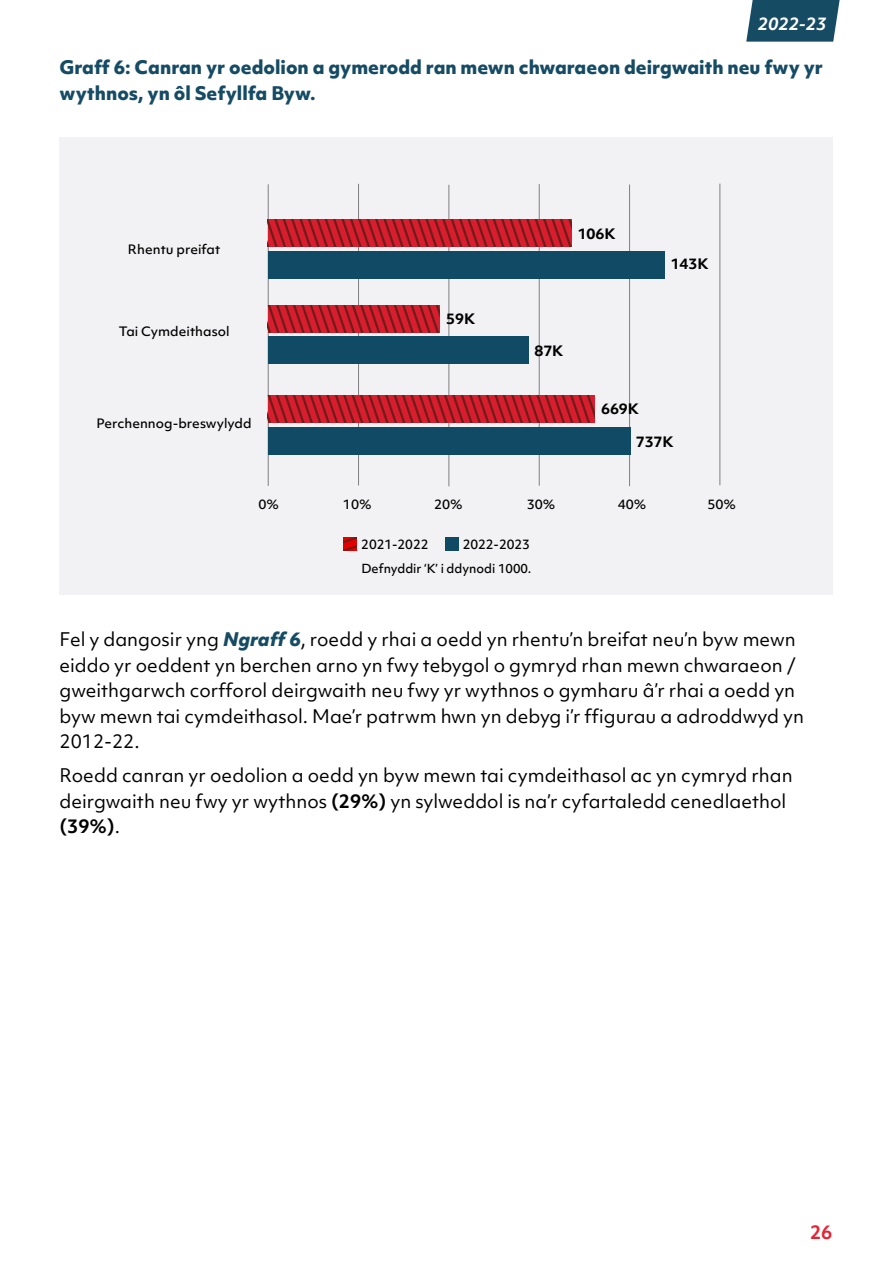
<style>
.page{position:relative;width:893px;height:1263px;background:#fff}
.page>*{position:absolute;margin:0;border:0;box-sizing:border-box;transform-origin:0 0}
.BODY_COPY{font:18px/25.5px "Objektiv Mk 1";color:#000}
.Body_Bold{font:800 18px/25.5px "Objektiv Mk 1";color:#164b64}
.t1{font:700 18px "Objektiv Mk 1";color:#e32434}
.t2{font:italic 700 16.5px "Objektiv Mk 1";color:#fff}
.t3{font:700 13.8px "Objektiv Mk 1";color:#000;scale:1.04 1}
.t4{font:500 12.45px "Objektiv Mk 1";color:#000;scale:1.04 1}
.t5{font:500 12.45px "Objektiv Mk 1";color:#000}
.t6{font:500 12px "Objektiv Mk 1";color:#000}
.s1{font-weight:800;font-style:italic;color:#164b64}
.s2{font-weight:700}
</style>
<div class="page">
<div style="left:60px;top:137px;width:773px;height:457px;background:#f2f2f4"></div>
<hr style="left:449px;top:185px;width:1px;height:301px;background:#807e80">
<hr style="left:539px;top:184px;width:1px;height:302px;background:#807e80">
<hr style="left:268px;top:184px;width:1px;height:302px;background:#807e80">
<hr style="left:358px;top:184px;width:1px;height:301px;background:#807e80">
<hr style="left:629px;top:185px;width:1px;height:301px;background:#807e80">
<hr style="left:720px;top:184px;width:1px;height:301px;background:#807e80">
<div style="left:268px;top:427px;width:362px;height:27px;background:#114a65"></div>
<div style="left:268px;top:337px;width:261px;height:27px;background:#114a65"></div>
<div style="left:268px;top:251px;width:396px;height:27px;background:#114a65"></div>
<svg style="left:268px;top:220px;width:304px;height:27px;background:#b91c27"></svg>
<svg style="left:268px;top:305px;width:172px;height:27px;background:#b91c27"></svg>
<svg style="left:268px;top:395px;width:327px;height:28px;background:#b91c27"></svg>
<svg style="left:344px;top:538px;width:13px;height:13px"></svg>
<div style="left:446px;top:538px;width:13px;height:13px;background:#114a65"></div>
<svg style="left:746px;top:0;width:94px;height:42px;background:#295970"></svg>
<p class="t2" style="left:758px;top:12px;width:70px">2022-23</p>
<p class="Body_Bold" style="left:60px;top:54px;width:765px">Graff 6: Canran yr oedolion a gymerodd ran mewn chwaraeon deirgwaith neu fwy yr wythnos, yn ôl Sefyllfa Byw.</p>
<p class="t4" style="left:128px;top:240px;width:90px">Rhentu preifat</p>
<p class="t4" style="left:119px;top:323px;width:108px">Tai Cymdeithasol</p>
<p class="t4" style="left:97px;top:415px;width:151px">Perchennog-breswylydd</p>
<p class="t3" style="left:446px;top:309px;width:29px">59K</p>
<p class="t3" style="left:578px;top:224px;width:38px">106K</p>
<p class="t3" style="left:671px;top:254px;width:38px">143K</p>
<p class="t3" style="left:534px;top:341px;width:29px">87K</p>
<p class="t3" style="left:601px;top:399px;width:38px">669K</p>
<p class="t3" style="left:636px;top:432px;width:38px">737K</p>
<p class="t4" style="left:258px;top:496px;width:21px">0%</p>
<p class="t4" style="left:343px;top:496px;width:29px">10%</p>
<p class="t4" style="left:434px;top:496px;width:29px">20%</p>
<p class="t4" style="left:527px;top:496px;width:29px">30%</p>
<p class="t5" style="left:361px;top:536px;width:69px">2021-2022</p>
<p class="t5" style="left:463px;top:536px;width:69px">2022-2023</p>
<p class="t6" style="left:362px;top:560px;width:171px">Defnyddir ‘K’ i ddynodi 1000.</p>
<p class="t4" style="left:618px;top:496px;width:29px">40%</p>
<p class="t4" style="left:707px;top:496px;width:29px">50%</p>
<p class="BODY_COPY" style="left:60px;top:627px;width:746px">Fel y dangosir yng <span class="s1">Ngraff 6</span>, roedd y rhai a oedd yn rhentu’n breifat neu’n byw mewn eiddo yr oeddent yn berchen arno yn fwy tebygol o gymryd rhan mewn chwaraeon / gweithgarwch corfforol deirgwaith neu fwy yr wythnos o gymharu â’r rhai a oedd yn byw mewn tai cymdeithasol. Mae’r patrwm hwn yn debyg i’r ffigurau a adroddwyd yn 2012-22.</p>
<p class="BODY_COPY" style="left:60px;top:763px;width:735px">Roedd canran yr oedolion a oedd yn byw mewn tai cymdeithasol ac yn cymryd rhan deirgwaith neu fwy yr wythnos <span class="s2">(29%)</span> yn sylweddol is na’r cyfartaledd cenedlaethol <span class="s2">(39%)</span>.</p>
<p class="t1" style="left:810px;top:1219px;width:24px">26</p>
</div>
